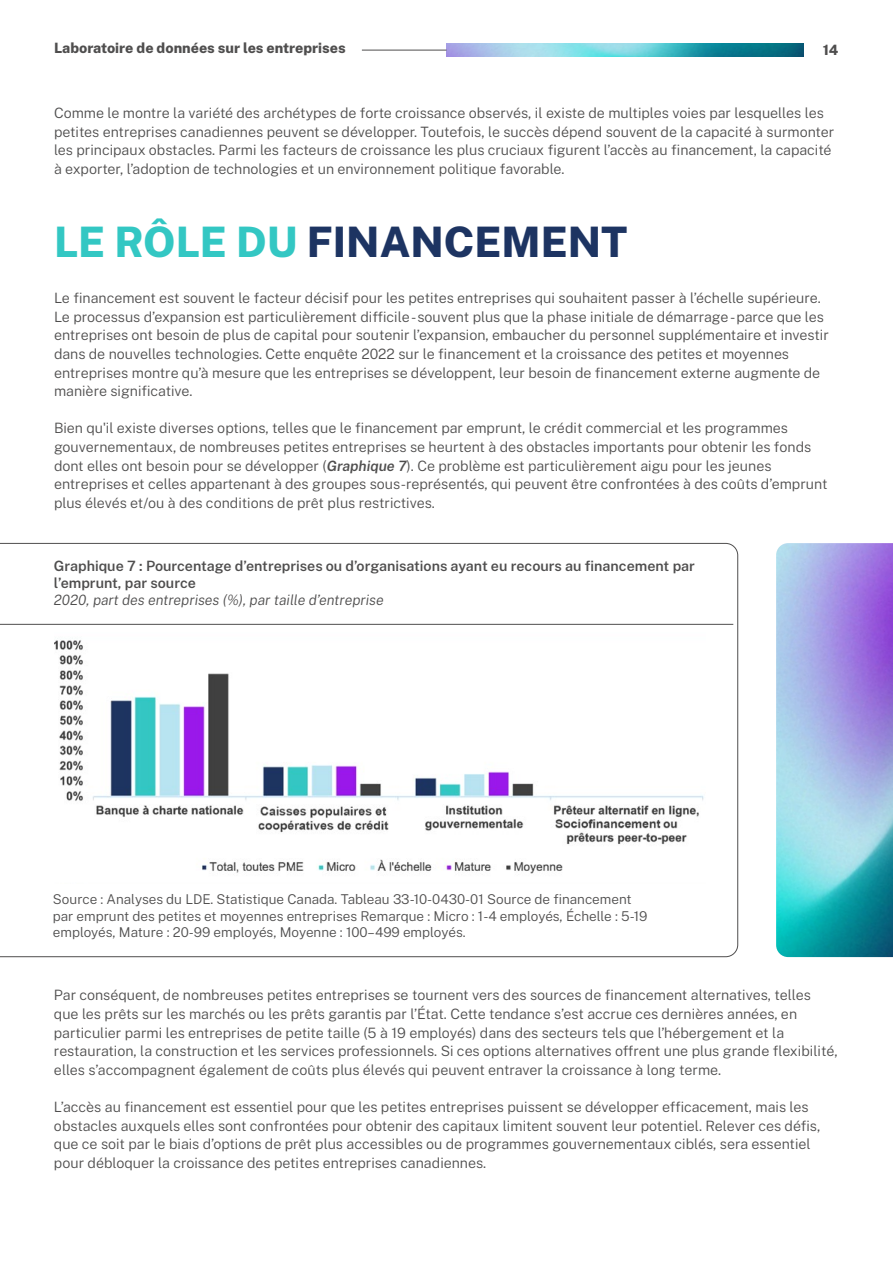
<style>
.page{position:relative;width:893px;height:1263px;background:#fff}
.page>*{position:absolute;margin:0;border:0;box-sizing:border-box;transform-origin:0 0}
.t1{font:800 42px "Public Sans";color:#1d3462}
.t2{font:300 14.25px/18.6px "Public Sans";color:#4f4e4e}
.t3{font:600 14.25px/17.1px "Public Sans";color:#4f4e4e}
.t4{font:italic 300 14.25px "Public Sans";color:#4f4e4e}
.t5{font:800 14.25px "Public Sans";color:#4f4e4e}
.t6{font:300 13.5px/16.2px "Public Sans";color:#4f4e4e}
.s1{color:#33c7c3}
.s2{font-weight:600;font-style:italic}
</style>
<div class="page">
<img style="left:446px;top:44px;width:358px;height:12px">
<hr style="left:362px;top:50px;width:84px;height:1px;background:#4f4e4e">
<svg style="left:0;top:543px;width:738px;height:414px"></svg>
<hr style="left:0;top:624px;width:733px;height:1px;background:#4f4e4e">
<img style="left:54px;top:632px;width:652px;height:252px">
<img style="left:776px;top:543px;width:117px;height:414px">
<p class="t5" style="left:54px;top:37px;width:293px">Laboratoire de données sur les entreprises</p>
<p class="t5" style="left:823px;top:39px;width:17px">14</p>
<p class="t2" style="left:54px;top:103px;width:782px">Comme le montre la variété des archétypes de forte croissance observés, il existe de multiples voies par lesquelles les petites entreprises canadiennes peuvent se développer. Toutefois, le succès dépend souvent de la capacité à surmonter les principaux obstacles. Parmi les facteurs de croissance les plus cruciaux figurent l’accès au financement, la capacité à exporter, l’adoption de technologies et un environnement politique favorable.</p>
<h1 class="t1" style="left:54px;top:210px;width:575px"><span class="s1">LE RÔLE DU</span> FINANCEMENT</h1>
<p class="t2" style="left:54px;top:288px;width:776px">Le financement est souvent le facteur décisif pour les petites entreprises qui souhaitent passer à l’échelle supérieure.<br>Le processus d’expansion est particulièrement difficile - souvent plus que la phase initiale de démarrage - parce que les entreprises ont besoin de plus de capital pour soutenir l’expansion, embaucher du personnel supplémentaire et investir dans de nouvelles technologies. Cette enquête 2022 sur le financement et la croissance des petites et moyennes entreprises montre qu’à mesure que les entreprises se développent, leur besoin de financement externe augmente de manière significative.</p>
<p class="t2" style="left:54px;top:418px;width:775px">Bien qu'il existe diverses options, telles que le financement par emprunt, le crédit commercial et les programmes gouvernementaux, de nombreuses petites entreprises se heurtent à des obstacles importants pour obtenir les fonds dont elles ont besoin pour se développer (<span class="s2">Graphique 7</span>). Ce problème est particulièrement aigu pour les jeunes entreprises et celles appartenant à des groupes sous-représentés, qui peuvent être confrontées à des coûts d’emprunt plus élevés et/ou à des conditions de prêt plus restrictives.</p>
<p class="t3" style="left:54px;top:556px;width:642px">Graphique 7 : Pourcentage d’entreprises ou d’organisations ayant eu recours au financement par l’emprunt, par source</p>
<p class="t4" style="left:54px;top:590px;width:331px">2020, part des entreprises (%), par taille d’entreprise</p>
<p class="t6" style="left:53px;top:891px;width:596px">Source : Analyses du LDE. Statistique Canada. Tableau 33-10-0430-01 Source de financement par emprunt des petites et moyennes entreprises Remarque : Micro : 1-4 employés, Échelle : 5-19 employés, Mature : 20-99 employés, Moyenne : 100–499 employés.</p>
<p class="t2" style="left:54px;top:985px;width:785px">Par conséquent, de nombreuses petites entreprises se tournent vers des sources de financement alternatives, telles que les prêts sur les marchés ou les prêts garantis par l’État. Cette tendance s’est accrue ces dernières années, en particulier parmi les entreprises de petite taille (5 à 19 employés) dans des secteurs tels que l’hébergement et la restauration, la construction et les services professionnels. Si ces options alternatives offrent une plus grande flexibilité, elles s’accompagnent également de coûts plus élevés qui peuvent entraver la croissance à long terme.</p>
<p class="t2" style="left:54px;top:1097px;width:768px">L’accès au financement est essentiel pour que les petites entreprises puissent se développer efficacement, mais les obstacles auxquels elles sont confrontées pour obtenir des capitaux limitent souvent leur potentiel. Relever ces défis, que ce soit par le biais d’options de prêt plus accessibles ou de programmes gouvernementaux ciblés, sera essentiel pour débloquer la croissance des petites entreprises canadiennes.</p>
</div>
